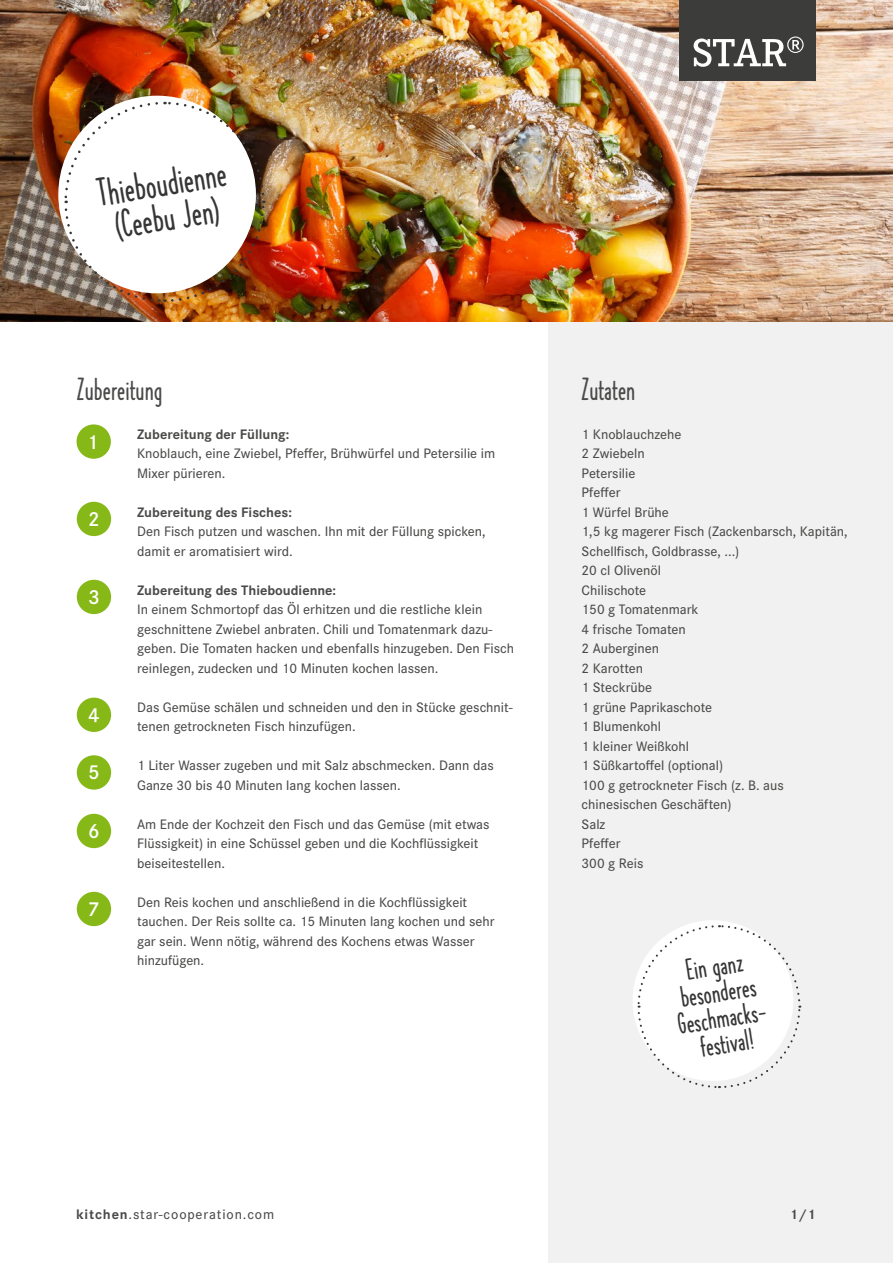
<style>
.page{position:relative;width:893px;height:1263px;background:#fff}
.page>*{position:absolute;margin:0;border:0;box-sizing:border-box;transform-origin:0 0}
.t1{font:37.35px/34.3px "The Hand Extrablack";color:#373636;text-align:center}
.t2{font:30px "The Hand Extrablack";color:#4a4a49}
.t3{font:28.2px/26px "The Hand Extrablack";color:#373636;text-align:center}
.t4{font:600 21px "Corporate S";color:#fff}
.t5{font:500 14.25px/19.5px "Corporate S";color:#4a4a49}
.t6{font:700 14.25px "Corporate S";color:#4a4a49}
.t7{font:500 14.25px "Corporate S";letter-spacing:.06em;color:#4a4a49}
.s1{font-weight:700}
</style>
<div class="page">
<div style="left:548px;top:285px;width:345px;height:978px;background:#f1f1f1"></div>
<img style="left:0;top:0;width:893px;height:322px">
<div style="left:679px;top:0;width:137px;height:81px;background:#3c3c3b"></div>
<svg style="left:694px;top:37px;width:110px;height:30px"></svg>
<img style="left:63px;top:100px;width:203px;height:203px">
<div style="left:77px;top:424px;width:34px;height:35px;background:#86b918;border-radius:50%"></div>
<div style="left:77px;top:502px;width:34px;height:34px;background:#86b918;border-radius:50%"></div>
<div style="left:77px;top:580px;width:34px;height:34px;background:#86b918;border-radius:50%"></div>
<div style="left:77px;top:698px;width:34px;height:34px;background:#86b918;border-radius:50%"></div>
<div style="left:77px;top:755px;width:34px;height:35px;background:#86b918;border-radius:50%"></div>
<div style="left:77px;top:814px;width:34px;height:34px;background:#86b918;border-radius:50%"></div>
<div style="left:77px;top:892px;width:34px;height:34px;background:#86b918;border-radius:50%"></div>
<svg style="left:636px;top:924px;width:165px;height:165px"></svg>
<h1 class="t1" style="left:95px;top:176px;width:132px;rotate:-9deg">Thieboudienne (Ceebu Jen)</h1>
<h2 class="t2" style="left:77px;top:371px;width:88px">Zubereitung</h2>
<p class="t6" style="left:137px;top:426px;width:154px">Zubereitung der Füllung:</p>
<p class="t5" style="left:137px;top:444px;width:360px">Knoblauch, eine Zwiebel, Pfeffer, Brühwürfel und Petersilie im<br>Mixer pürieren.</p>
<p class="t6" style="left:137px;top:504px;width:156px">Zubereitung des Fisches:</p>
<p class="t5" style="left:137px;top:522px;width:350px">Den Fisch putzen und waschen. Ihn mit der Füllung spicken, damit er aromatisiert wird.</p>
<p class="t6" style="left:137px;top:582px;width:201px">Zubereitung des Thieboudienne:</p>
<p class="t5" style="left:137px;top:600px;width:378px">In einem Schmortopf das Öl erhitzen und die restliche klein geschnittene Zwiebel anbraten. Chili und Tomatenmark dazu&shy;geben. Die Tomaten hacken und ebenfalls hinzugeben. Den Fisch reinlegen, zudecken und 10 Minuten kochen lassen.</p>
<p class="t5" style="left:137px;top:697px;width:377px">Das Gemüse schälen und schneiden und den in Stücke geschnit&shy;tenen getrockneten Fisch hinzufügen.</p>
<p class="t5" style="left:137px;top:756px;width:358px">1 Liter Wasser zugeben und mit Salz abschmecken. Dann das<br>Ganze 30 bis 40 Minuten lang kochen lassen.</p>
<p class="t5" style="left:137px;top:814px;width:354px">Am Ende der Kochzeit den Fisch und das Gemüse (mit etwas<br>Flüssigkeit) in eine Schüssel geben und die Kochflüssigkeit beiseitestellen.</p>
<p class="t5" style="left:137px;top:892px;width:359px">Den Reis kochen und anschließend in die Kochflüssigkeit tauchen. Der Reis sollte ca. 15 Minuten lang kochen und sehr gar sein. Wenn nötig, während des Kochens etwas Wasser hinzufügen.</p>
<h3 class="t4" style="left:87px;top:430px;width:13px">1</h3>
<h3 class="t4" style="left:88px;top:507px;width:13px">2</h3>
<h3 class="t4" style="left:88px;top:585px;width:13px">3</h3>
<h3 class="t4" style="left:88px;top:703px;width:13px">4</h3>
<h3 class="t4" style="left:88px;top:760px;width:13px">5</h3>
<h3 class="t4" style="left:88px;top:819px;width:13px">6</h3>
<h3 class="t4" style="left:88px;top:897px;width:13px">7</h3>
<h2 class="t2" style="left:581px;top:371px;width:56px">Zutaten</h2>
<p class="t5" style="left:582px;top:424px;width:268px">1 Knoblauchzehe<br>2 Zwiebeln<br>Petersilie<br>Pfeffer<br>1 Würfel Brühe<br>1,5 kg magerer Fisch (Zackenbarsch, Kapitän,<br>Schellfisch, Goldbrasse, ...)<br>20 cl Olivenöl<br>Chilischote<br>150 g Tomatenmark<br>4 frische Tomaten<br>2 Auberginen<br>2 Karotten<br>1 Steckrübe<br>1 grüne Paprikaschote<br>1 Blumenkohl<br>1 kleiner Weißkohl<br>1 Süßkartoffel (optional)<br>100 g getrockneter Fisch (z. B. aus chinesischen Geschäften)<br>Salz<br>Pfeffer<br>300 g Reis</p>
<h3 class="t3" style="left:667px;top:960px;width:97px;rotate:-9deg">Ein ganz besonderes<br>Geschmacks&shy;festival!</h3>
<p class="t7" style="left:76px;top:1206px;width:200px"><span class="s1">kitchen</span>.star-cooperation.com</p>
<p class="t6" style="left:790px;top:1206px;width:27px">1/1</p>
</div>
